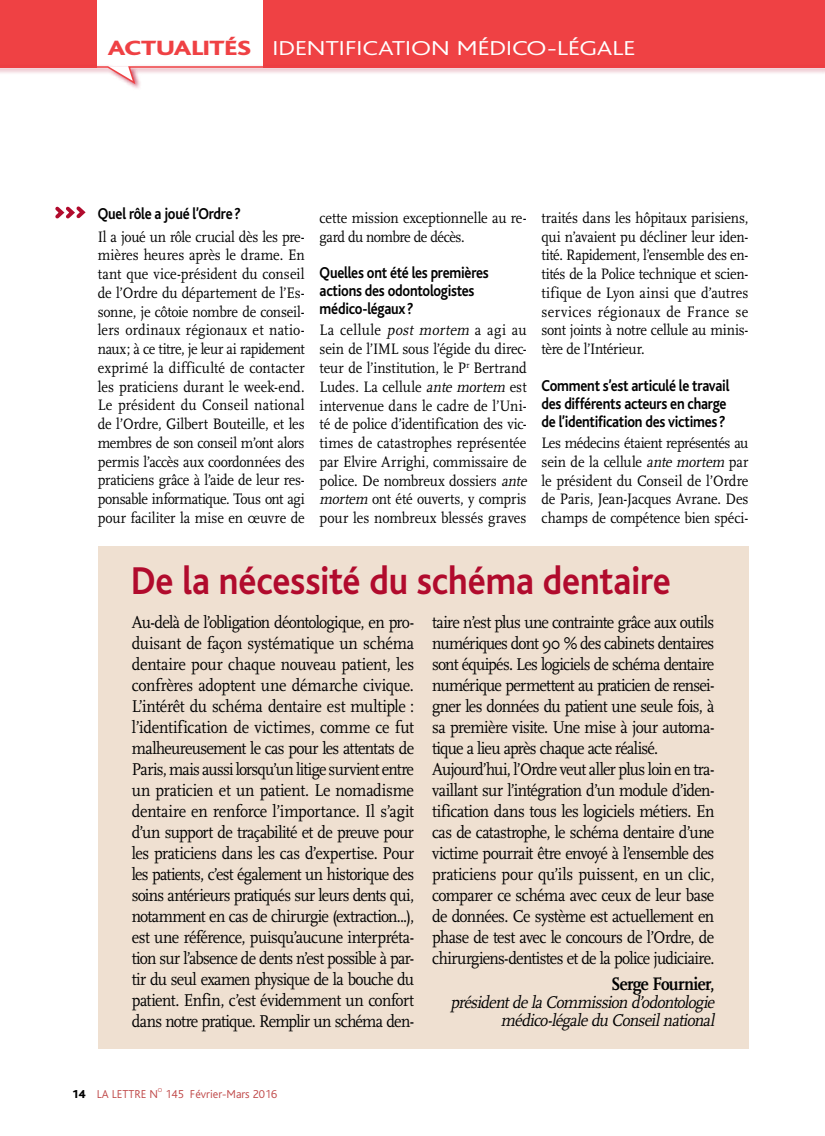
<style>
.page{position:relative;width:825px;height:1136px;background:#fff}
.page>*{position:absolute;margin:0;border:0;box-sizing:border-box;transform-origin:0 0}
.t1{font:700 40.5px "Bliss";letter-spacing:-.005em;color:#b10b2d;scale:.9 1}
.t2{font:300 21px "Bliss";letter-spacing:-.015em;color:#fff;scale:1.28 1}
.t3{font:700 18.9px "Scala";letter-spacing:-.04em;color:#000;scale:.9 1}
.t4{font:17.85px/21px "Scala";letter-spacing:-.04em;color:#000;text-align:justify;scale:.9 1}
.t5{font:italic 17.85px/18px "Scala";color:#000;text-align:right;scale:.9 1}
.t6{font:700 16.5px/18px "Bliss";letter-spacing:-.02em;color:#000;scale:.86 1}
.t7{font:15.75px/18.8px "Scala";letter-spacing:-.01em;color:#000;text-align:justify;scale:.9 1}
.t8{font:300 12px "Bliss";color:#bf4747}
.t9{font:300 6px "Bliss";color:#bf4747}
.s1{font-weight:800;font-size:21.6px;color:#ef4144}
.s2{font-style:italic}
.s3{font-weight:800;color:#000}
</style>
<div class="page">
<div style="left:0;top:0;width:825px;height:68px;background:#ef4144"></div>
<div style="left:97px;top:0;width:165px;height:68px;background:#fff"></div>
<svg style="left:0;top:65px;width:825px;height:24px"></svg>
<div style="left:98px;top:546px;width:650px;height:502px;background:#efe0d1"></div>
<svg style="left:55px;top:206px;width:31px;height:13px"></svg>
<p class="t2" style="left:108px;top:37px;width:414px"><span class="s1">ACTUALITÉS</span> IDENTIFICATION MÉDICO-LÉGALE</p>
<p class="t6" style="left:98px;top:205px;width:168px">Quel rôle a joué l’Ordre?</p>
<p class="t7" style="left:98px;top:227px;width:231px">Il a joué un rôle crucial dès les pre&shy;mières heures après le drame. En tant que vice-président du conseil de l’Ordre du département de l’Es&shy;sonne, je côtoie nombre de conseil&shy;lers ordinaux régionaux et natio&shy;naux; à ce titre, je leur ai rapidement exprimé la difficulté de contacter les praticiens durant le week-end.<br>Le président du Conseil national de l’Ordre, Gilbert Bouteille, et les membres de son conseil m’ont alors permis l’accès aux coordonnées des praticiens grâce à l’aide de leur res&shy;ponsable informatique. Tous ont agi pour faciliter la mise en œuvre de</p>
<p class="t7" style="left:320px;top:208px;width:231px">cette mission exceptionnelle au re&shy;gard du nombre de décès.</p>
<p class="t6" style="left:320px;top:264px;width:198px">Quelles ont été les premières actions des odontologistes médico-légaux?</p>
<p class="t7" style="left:320px;top:321px;width:235px;text-align:left">La cellule <span class="s2">post mortem</span> a agi au sein de l’IML sous l’égide du direc&shy;teur de l’institution, le P<sup>r</sup> Bertrand Ludes. La cellule <span class="s2">ante mortem</span> est intervenue dans le cadre de l’Uni&shy;té de police d’identification des vic&shy;times de catastrophes représentée par Elvire Arrighi, commissaire de police. De nombreux dossiers <span class="s2">ante mortem</span> ont été ouverts, y compris pour les nombreux blessés graves</p>
<p class="t7" style="left:541px;top:209px;width:231px">traités dans les hôpitaux parisiens, qui n’avaient pu décliner leur iden&shy;tité. Rapidement, l’ensemble des en&shy;tités de la Police technique et scien&shy;tifique de Lyon ainsi que d’autres services régionaux de France se sont joints à notre cellule au minis&shy;tère de l’Intérieur.</p>
<p class="t6" style="left:541px;top:377px;width:220px">Comment s’est articulé le travail des différents acteurs en charge de l’identification des victimes?</p>
<p class="t7" style="left:541px;top:434px;width:231px">Les médecins étaient représentés au sein de la cellule <span class="s2">ante mortem</span> par le président du Conseil de l’Ordre de Paris, Jean-Jacques Avrane. Des champs de compétence bien spéci-</p>
<p class="t1" style="left:131px;top:559px;width:601px">De la nécessité du schéma dentaire</p>
<p class="t4" style="left:132px;top:612px;width:315px">Au-delà de l’obligation déontologique, en pro&shy;duisant de façon systématique un schéma dentaire pour chaque nouveau patient, les confrères adoptent une démarche civique.<br>L’intérêt du schéma dentaire est multiple : l’identification de victimes, comme ce fut malheureusement le cas pour les attentats de Paris, mais aussi lorsqu’un litige survient entre un praticien et un patient. Le nomadisme dentaire en renforce l’importance. Il s’agit d’un support de traçabilité et de preuve pour les praticiens dans les cas d’expertise. Pour les patients, c’est également un historique des soins antérieurs pratiqués sur leurs dents qui, notamment en cas de chirurgie (extraction...), est une référence, puisqu’aucune interpréta&shy;tion sur l’absence de dents n’est possible à par&shy;tir du seul examen physique de la bouche du patient. Enfin, c’est évidemment un confort dans notre pratique. Remplir un schéma den-</p>
<p class="t4" style="left:432px;top:612px;width:315px;text-align:left">taire n’est plus une contrainte grâce aux outils numériques dont 90 % des cabinets dentaires sont équipés. Les logiciels de schéma dentaire numérique permettent au praticien de rensei&shy;gner les données du patient une seule fois, à sa première visite. Une mise à jour automa&shy;tique a lieu après chaque acte réalisé.<br>Aujourd’hui, l’Ordre veut aller plus loin en tra&shy;vaillant sur l’intégration d’un module d’iden&shy;tification dans tous les logiciels métiers. En cas de catastrophe, le schéma dentaire d’une victime pourrait être envoyé à l’ensemble des praticiens pour qu’ils puissent, en un clic, comparer ce schéma avec ceux de leur base de données. Ce système est actuellement en phase de test avec le concours de l’Ordre, de chirurgiens-dentistes et de la police judiciaire.</p>
<p class="t3" style="left:611px;top:972px;width:116px">Serge Fournier,</p>
<p class="t5" style="left:450px;top:992px;width:299px">présidentdelaCommission d’odontologie médico-légaledu Conseilnational</p>
<p class="t8" style="left:72px;top:1087px;width:87px"><span class="s3">14</span> LA LETTRE N</p>
<p class="t9" style="left:158px;top:1086px;width:6px">O</p>
<p class="t8" style="left:165px;top:1087px;width:114px">145 Février-Mars 2016</p>
</div>
